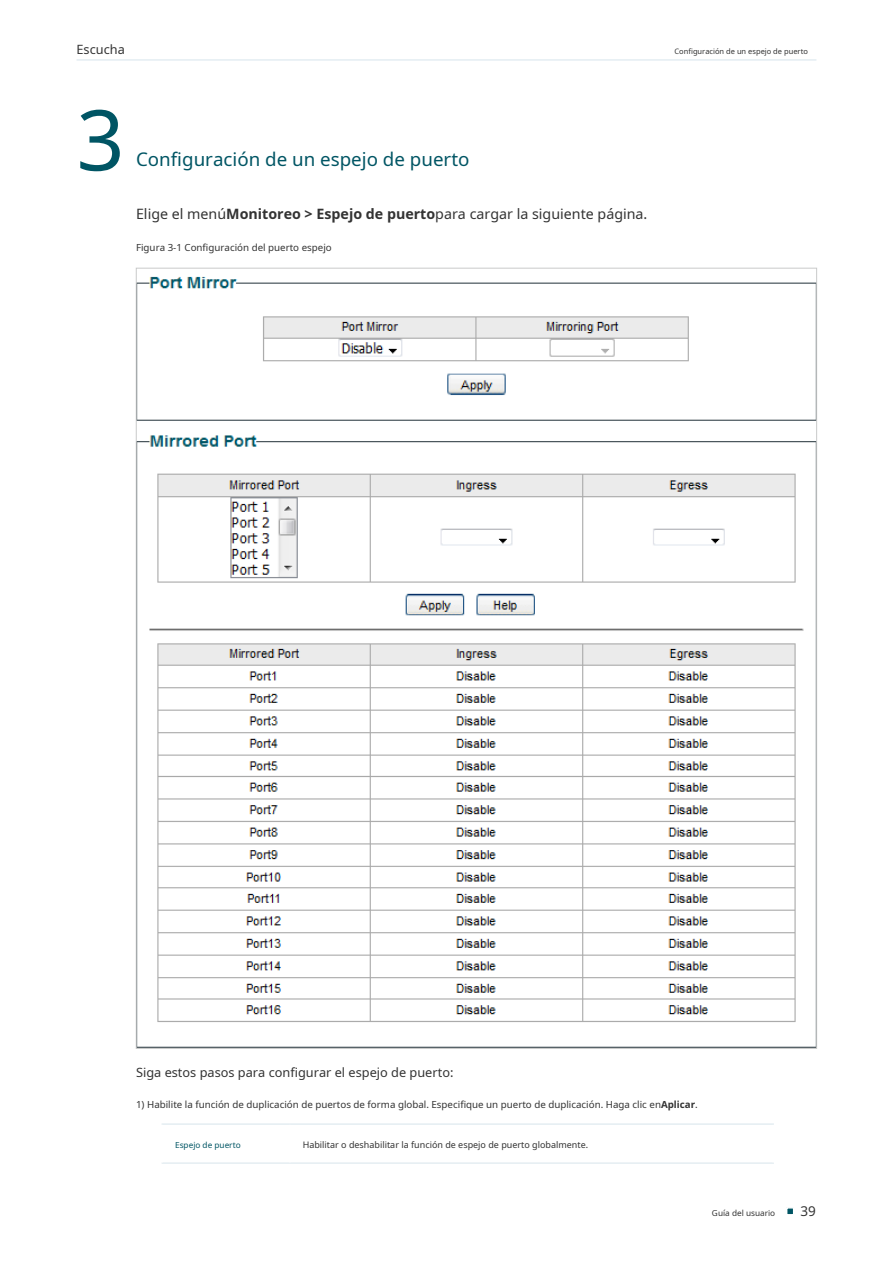
<style>
.page{position:relative;width:893px;height:1263px;background:#fff}
.page>*{position:absolute;margin:0;border:0;box-sizing:border-box;transform-origin:0 0}
.t1{font:84px "Noto Sans";color:#005564}
.t2{font:18.75px "Noto Sans";color:#005564}
.t3{font:14.25px "Noto Sans";color:#333}
.t4{font:13.5px "Noto Sans";color:#333}
.t5{font:12.75px "Noto Sans";color:#333}
.t6{font:9.75px "Noto Sans";color:#333}
.t7{font:9px "Noto Sans";color:#333}
.t8{font:8.25px "Noto Sans";color:#005564}
.t9{font:8.25px "Noto Sans";color:#333}
.t10{font:7.5px "Noto Sans";color:#333}
.s1{font-weight:700}
</style>
<div class="page">
<hr style="left:77px;top:59px;width:739px;height:2px;background:#e4edf2">
<div style="left:787px;top:1208px;width:7px;height:7px;background:#005564"></div>
<div style="left:786px;top:1207px;width:8px;height:8px;border:2px solid #fff"></div>
<img style="left:138px;top:276px;width:677px;height:771px">
<hr style="left:162px;top:1123px;width:128px;height:2px;background:#e4edf2">
<hr style="left:290px;top:1123px;width:484px;height:2px;background:#e4edf2">
<hr style="left:162px;top:1162px;width:128px;height:2px;background:#e4edf2">
<hr style="left:290px;top:1162px;width:484px;height:2px;background:#e4edf2">
<h3 class="t5" style="left:77px;top:40px;width:50px">Escucha</h3>
<p class="t10" style="left:675px;top:46px;width:135px">Configuración de un espejo de puerto</p>
<h1 class="t1" style="left:77px;top:81px;width:50px">3</h1>
<h2 class="t2" style="left:136px;top:146px;width:335px">Configuración de un espejo de puerto</h2>
<h3 class="t3" style="left:136px;top:203px;width:513px">Elige el menú<span class="s1">Monitoreo &gt; Espejo de puerto</span>para cargar la siguiente página.</h3>
<p class="t6" style="left:136px;top:241px;width:197px">Figura 3-1 Configuración del puerto espejo</p>
<h3 class="t5" style="left:136px;top:1063px;width:319px">Siga estos pasos para configurar el espejo de puerto:</h3>
<p class="t6" style="left:136px;top:1098px;width:563px">1) Habilite la función de duplicación de puertos de forma global. Especifique un puerto de duplicación. Haga clic en<span class="s1">Aplicar</span>.</p>
<p class="t8" style="left:175px;top:1139px;width:67px">Espejo de puerto</p>
<p class="t7" style="left:303px;top:1139px;width:287px">Habilitar o deshabilitar la función de espejo de puerto globalmente.</p>
<p class="t9" style="left:712px;top:1207px;width:65px">Guía del usuario</p>
<h3 class="t4" style="left:800px;top:1201px;width:17px">39</h3>
</div>
